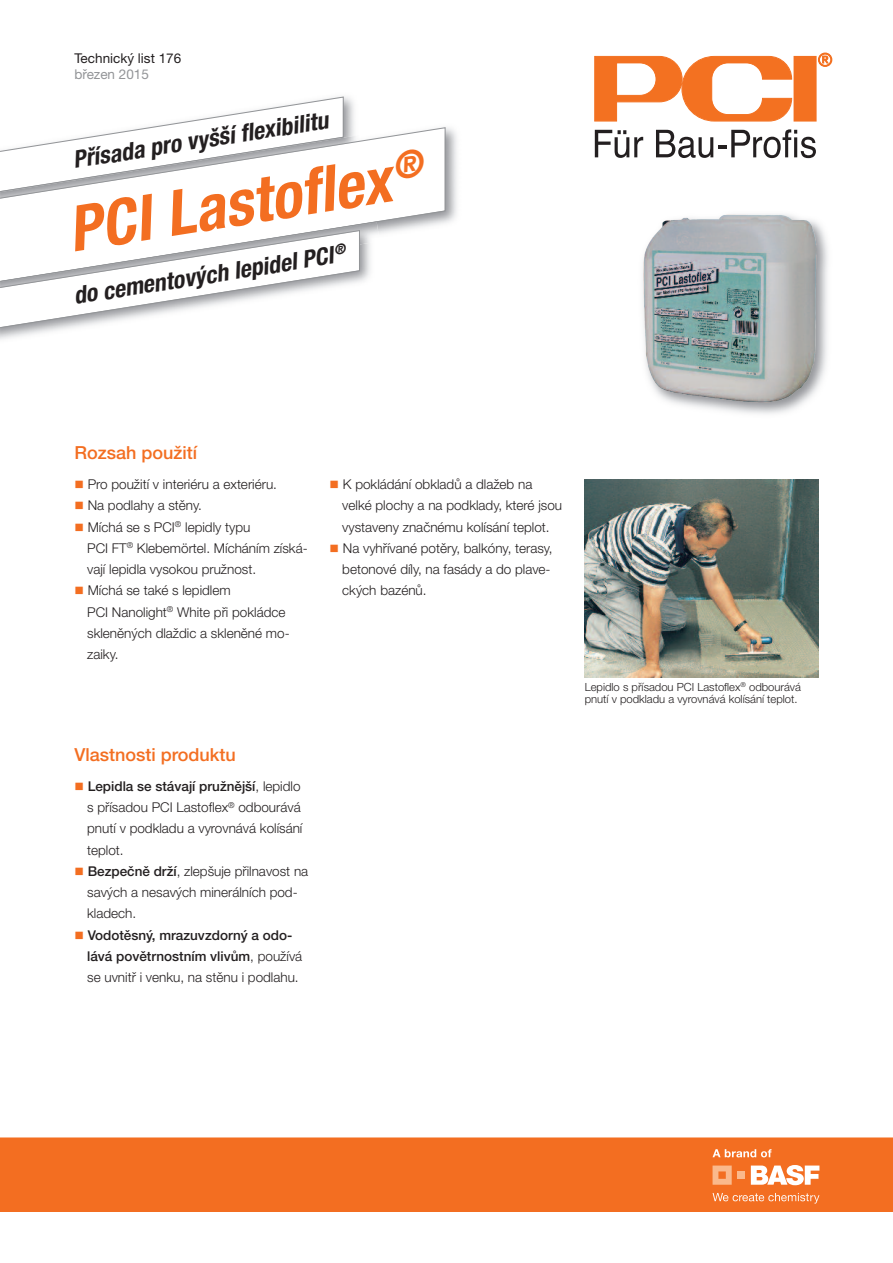
<style>
.page{position:relative;width:893px;height:1263px;background:#fff}
.page>*{position:absolute;margin:0;border:0;box-sizing:border-box;transform-origin:0 0}
.t1{font:italic 700 condensed 63px "Helvetica Neue LT Pro";color:#f36e21}
.t2{font:italic 700 condensed 24px "Helvetica Neue LT Pro";color:#231f20}
.t3{font:500 18px "Helvetica Neue LT Pro";color:#f36e21}
.t4{font:300 13.5px/21.3px "Helvetica Neue LT Pro";color:#231f20}
.t5{font:500 13.5px/21.3px "Helvetica Neue LT Pro";color:#231f20}
.t6{font:13.5px "Helvetica Neue LT Pro";color:#231f20}
.t7{font:13.5px "Helvetica Neue LT Pro";color:#939598}
.t8{font:300 11.25px/12px "Helvetica Neue LT Pro";color:#231f20}
.s1{color:#f36e21}
.s2{font-weight:500}
.s3{font-weight:300}
</style>
<div class="page">
<div style="left:794px;top:57px;width:22px;height:64px;background:#f37121"></div>
<svg style="left:595px;top:56px;width:197px;height:65px"></svg>
<svg style="left:595px;top:130px;width:48px;height:28px"></svg>
<svg style="left:656px;top:129px;width:160px;height:29px"></svg>
<svg style="left:818px;top:53px;width:14px;height:13px"></svg>
<img style="left:344px;top:96px;width:10px;height:23px">
<svg style="left:201px;top:96px;width:143px;height:23px"></svg>
<img style="left:151px;top:119px;width:306px;height:104px">
<svg style="left:1px;top:127px;width:445px;height:107px"></svg>
<img style="left:642px;top:214px;width:186px;height:200px">
<img style="left:792px;top:220px;width:25px;height:148px">
<div style="left:0;top:1138px;width:893px;height:74px;background:#f36e21"></div>
<svg style="left:712px;top:1165px;width:20px;height:20px"></svg>
<div style="left:738px;top:1171px;width:7px;height:8px;background:#fab98c"></div>
<svg style="left:751px;top:1165px;width:68px;height:20px"></svg>
<svg style="left:712px;top:1193px;width:107px;height:10px"></svg>
<svg style="left:712px;top:1149px;width:59px;height:8px"></svg>
<img style="left:1px;top:221px;width:376px;height:62px">
<svg style="left:1px;top:230px;width:359px;height:100px"></svg>
<img style="left:585px;top:479px;width:234px;height:198px">
<p class="t6" style="left:74px;top:53px;width:108px">Technický list 176</p>
<p class="t7" style="left:74px;top:69px;width:76px">březen 2015</p>
<h2 class="t2" style="left:72px;top:151px;width:260px;rotate:-9deg">Přísada pro vyšší fl exibilitu</h2>
<h1 class="t1" style="left:65px;top:207px;width:361px;rotate:-9deg">PCI Lastofl ex<sup>®</sup></h1>
<h2 class="t2" style="left:72px;top:287px;width:277px;rotate:-9deg">do cementových lepidel PCI<sup>®</sup></h2>
<h3 class="t3" style="left:74px;top:446px;width:124px">Rozsah použití</h3>
<p class="t4" style="left:74px;top:475px;width:204px"><span class="s1">■</span> Pro použití v interiéru a exteriéru.</p>
<p class="t4" style="left:74px;top:496px;width:129px"><span class="s1">■</span> Na podlahy a stěny.</p>
<p class="t4" style="left:87px;top:517px;width:222px;text-indent:-13px"><span class="s1">■</span> Míchá se s PCI<sup>®</sup> lepidly typu<br>PCI FT<sup>®</sup> Klebemörtel. Mícháním získá&shy;vají lepidla vysokou pružnost.</p>
<p class="t4" style="left:87px;top:581px;width:204px;text-indent:-13px"><span class="s1">■</span> Míchá se také s lepidlem<br>PCI Nanolight<sup>®</sup> White při pokládce skleněných dlaždic a skleněné mo&shy;zaiky.</p>
<p class="t4" style="left:342px;top:475px;width:221px;text-indent:-13px"><span class="s1">■</span> K pokládání obkladů a dlažeb na velké plochy a na podklady, které jsou vystaveny značnému kolísání teplot.</p>
<p class="t4" style="left:342px;top:539px;width:212px;text-indent:-13px"><span class="s1">■</span> Na vyhřívané potěry, balkóny, terasy, betonové díly, na fasády a do plave&shy;ckých bazénů.</p>
<h3 class="t3" style="left:74px;top:748px;width:163px">Vlastnosti produktu</h3>
<p class="t4" style="left:87px;top:777px;width:217px;text-indent:-13px"><span class="s1">■</span> <span class="s2">Lepidla se stávají pružnější</span>, lepidlo s přísadou PCI Lastoflex<sup>®</sup> odbourává pnutí v podkladu a vyrovnává kolísání teplot.</p>
<p class="t4" style="left:87px;top:862px;width:223px;text-indent:-13px"><span class="s1">■</span> <span class="s2">Bezpečně drží</span>, zlepšuje přilnavost na savých a nesavých minerálních pod&shy;kladech.</p>
<p class="t5" style="left:87px;top:925px;width:217px;text-indent:-13px"><span class="s1">■</span> Vodotěsný, mrazuvzdorný a odo&shy;lává povětrnostním vlivům<span class="s3">, používá se uvnitř i venku, na stěnu i podlahu.</span></p>
<p class="t8" style="left:585px;top:681px;width:218px">Lepidlo s přísadou PCI Lastoflex<sup>®</sup> odbourává pnutí v podkladu a vyrovnává kolísání teplot.</p>
</div>
